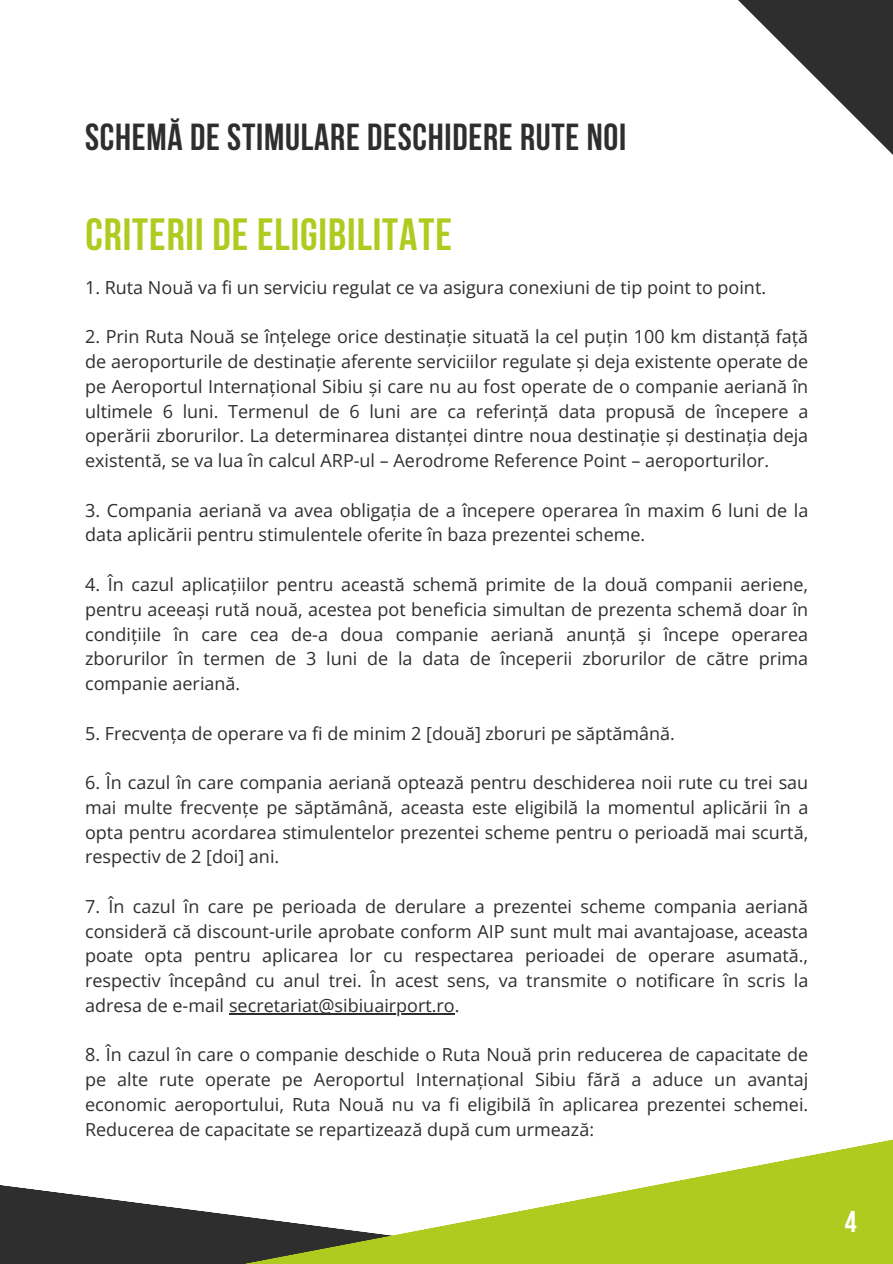
<style>
.page{position:relative;width:893px;height:1264px;background:#fff}
.page>*{position:absolute;margin:0;border:0;box-sizing:border-box;transform-origin:0 0}
.t1{font:700 45px "Bebas Neue";letter-spacing:.02em;color:#b0cb1f}
.t2{font:700 37.5px "Bebas Neue";letter-spacing:.02em;color:#2e2e2e}
.t3{font:700 30px "Bebas Neue";color:#fff}
.t4{font:18px/24.8px "Open Sans";color:#2e2e2e;text-align:justify}
</style>
<div class="page">
<div style="left:0;top:1185px;width:57px;height:78px;background:#2e2e2e"></div>
<svg style="left:57px;top:1139px;width:835px;height:124px"></svg>
<svg style="left:738px;top:0;width:154px;height:154px"></svg>
<hr style="left:229px;top:1013px;width:226px;height:1px;background:#2e2e2e">
<h2 class="t2" style="left:85px;top:121px;width:542px">SCHEMĂ DE STIMULARE DESCHIDERE RUTE NOI</h2>
<p class="t1" style="left:86px;top:216px;width:368px">CRITERII DE ELIGIBILITATE</p>
<h1 class="t4" style="left:85px;top:274px;width:682px">1. Ruta Nouă va fi un serviciu regulat ce va asigura conexiuni de tip point to point.</h1>
<p class="t4" style="left:85px;top:324px;width:724px">2. Prin Ruta Nouă se înțelege orice destinație situată la cel puțin 100 km distanță față de aeroporturile de destinație aferente serviciilor regulate și deja existente operate de pe Aeroportul Internațional Sibiu și care nu au fost operate de o companie aeriană în ultimele 6 luni. Termenul de 6 luni are ca referință data propusă de începere a operării zborurilor. La determinarea distanței dintre noua destinație și destinația deja existentă, se va lua în calcul ARP-ul – Aerodrome Reference Point – aeroporturilor.</p>
<p class="t4" style="left:85px;top:497px;width:724px">3. Compania aeriană va avea obligația de a începere operarea în maxim 6 luni de la data aplicării pentru stimulentele oferite în baza prezentei scheme.</p>
<p class="t4" style="left:85px;top:571px;width:724px">4. În cazul aplicațiilor pentru această schemă primite de la două companii aeriene, pentru aceeași rută nouă, acestea pot beneficia simultan de prezenta schemă doar în condițiile în care cea de-a doua companie aeriană anunță și începe operarea zborurilor în termen de 3 luni de la data de începerii zborurilor de către prima companie aeriană.</p>
<p class="t4" style="left:85px;top:720px;width:591px">5. Frecvența de operare va fi de minim 2 [două] zboruri pe săptămână.</p>
<p class="t4" style="left:85px;top:769px;width:724px">6. În cazul în care compania aeriană optează pentru deschiderea noii rute cu trei sau mai multe frecvențe pe săptămână, aceasta este eligibilă la momentul aplicării în a opta pentru acordarea stimulentelor prezentei scheme pentru o perioadă mai scurtă, respectiv de 2 [doi] ani.</p>
<p class="t4" style="left:85px;top:893px;width:724px">7. În cazul în care pe perioada de derulare a prezentei scheme compania aeriană consideră că discount-urile aprobate conform AIP sunt mult mai avantajoase, aceasta poate opta pentru aplicarea lor cu respectarea perioadei de operare asumată., respectiv începând cu anul trei. În acest sens, va transmite o notificare în scris la adresa de e-mail secretariat@sibiuairport.ro.</p>
<p class="t4" style="left:85px;top:1042px;width:724px">8. În cazul în care o companie deschide o Ruta Nouă prin reducerea de capacitate de pe alte rute operate pe Aeroportul Internațional Sibiu fără a aduce un avantaj economic aeroportului, Ruta Nouă nu va fi eligibilă în aplicarea prezentei schemei.<br>Reducerea de capacitate se repartizează după cum urmează:</p>
<p class="t3" style="left:844px;top:1209px;width:13px">4</p>
</div>
